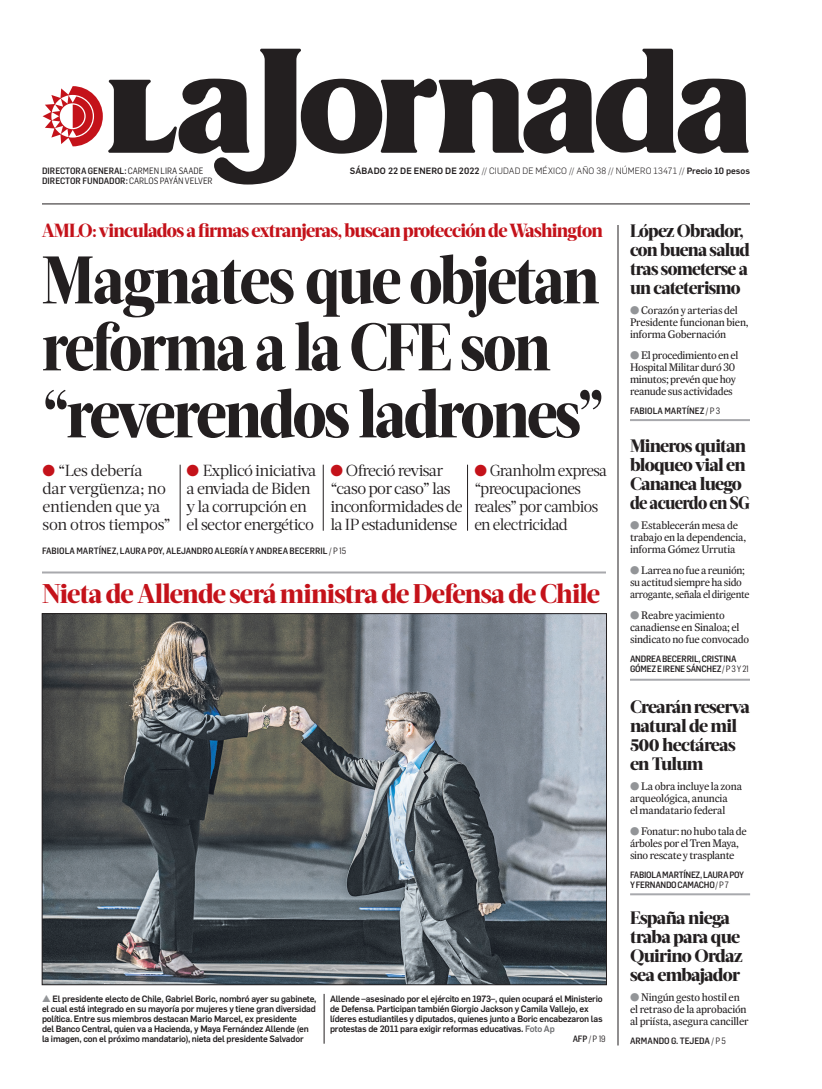
<style>
.page{position:relative;width:822px;height:1089px;background:#fff}
.page>*{position:absolute;margin:0;border:0;box-sizing:border-box;transform-origin:0 0}
.CABEZA_72{font:800 67px/67px "Acta Headline";letter-spacing:-.04em;color:#231f20;scale:.9 1}
.CABEZA_FOTO_24{font:800 27px "Acta Headline";letter-spacing:-.03em;color:#c4121a}
.BALAZO_ROJO_19{font:800 19px "Acta Headline";letter-spacing:-.04em;color:#c4121a;scale:.96 1}
.AVISO_18{font:800 18px/19px "Acta Headline";letter-spacing:-.04em;color:#231f20}
.SUMARIO_17{font:16px/18px "Acta Deck";letter-spacing:-.04em;color:#231f20}
.SUMARIO_17-2{font:16px/18px "Acta Deck";letter-spacing:-.04em;color:#231f20;scale:.96 1}
.SUMARIO_17-3{font:16px/18px "Acta Deck";letter-spacing:-.02em;color:#231f20}
.SUMARIO_9_5{font:11px/12px "Expresso Tx";letter-spacing:-.02em;color:#231f20}
.PIE_DE_FOTO_SIN_PLEC{font:500 9px/10px "Flama";letter-spacing:-.02em;color:#231f20}
.CREDITO_PORTADA{font:500 9px "Flama Semicond";color:#231f20}
.SUMARIO_9_5-2{font:500 9px/10px "Flama Semicond";letter-spacing:-.025em;color:#231f20}
.FECHA_AÑO_NUM_PORTAD{font:300 9px "Flama";letter-spacing:.01em;color:#231f20}
.SUMARIO_9_5-3{font:500 9px "Flama Semicond";color:#231f20}
.PIE_DE_FOTO_SIN_PLEC-2{font:9px "Flama Semicond";color:#231f20}
.s1{font-weight:400}
.s2{font-weight:500}
.s3{color:#c4121a}
.s4{color:#939598}
.s5{color:#6c6d70}
</style>
<div class="page">
<svg style="left:43px;top:49px;width:706px;height:136px"></svg>
<hr style="left:618px;top:225px;width:1px;height:821px;background:#231f20">
<img style="left:44px;top:615px;width:561px;height:368px">
<hr style="left:42px;top:204px;width:708px;height:1px;background:#231f20">
<hr style="left:630px;top:679px;width:120px;height:2px;background:#a8a9ad">
<hr style="left:630px;top:893px;width:120px;height:2px;background:#a8a9ad">
<hr style="left:630px;top:419px;width:120px;height:2px;background:#a8a9ad">
<hr style="left:42px;top:572px;width:564px;height:2px;background:#a8a9ad">
<hr style="left:324px;top:994px;width:1px;height:50px;background:#231f20">
<hr style="left:180px;top:465px;width:1px;height:66px;background:#231f20">
<hr style="left:323px;top:465px;width:1px;height:66px;background:#231f20">
<hr style="left:467px;top:465px;width:1px;height:66px;background:#231f20">
<p class="CREDITO_PORTADA" style="left:42px;top:165px;width:163px">DIRECTORA GENERAL: <span class="s1">CARMEN LIRA SAADE</span></p>
<p class="FECHA_AÑO_NUM_PORTAD" style="left:350px;top:164px;width:402px"><span class="s2">SÁBADO 22 DE ENERO DE 2022</span> // CIUDAD DE MÉXICO // AÑO 38 // NÚMERO 13471 // <span class="s2">Precio 10 pesos</span></p>
<p class="CREDITO_PORTADA" style="left:42px;top:175px;width:172px">DIRECTOR FUNDADOR: <span class="s1">CARLOS PAYÁN VELVER</span></p>
<p class="BALAZO_ROJO_19" style="left:42px;top:219px;width:586px">AMLO: vinculados a firmas extranjeras, buscan protección de Washington</p>
<p class="CABEZA_72" style="left:42px;top:247px;width:627px">Magnates que objetan reforma a la CFE son “reverendos ladrones”</p>
<p class="SUMARIO_17-3" style="left:43px;top:462px;width:130px"><span class="s3">●</span> “Les debería<br>dar vergüenza; no entienden que ya son otros tiempos”</p>
<p class="SUMARIO_17" style="left:187px;top:462px;width:131px"><span class="s3">●</span> Explicó iniciativa a enviada de Biden y la corrupción en el sector energético</p>
<p class="SUMARIO_17" style="left:330px;top:462px;width:134px"><span class="s3">●</span> Ofreció revisar “caso por caso” las inconformidades de la IP estadunidense</p>
<p class="SUMARIO_17-2" style="left:474px;top:462px;width:140px"><span class="s3">●</span> Granholm expresa “preocupaciones reales” por cambios en electricidad</p>
<p class="CREDITO_PORTADA" style="left:42px;top:545px;width:306px">FABIOLA MARTÍNEZ, LAURA POY, ALEJANDRO ALEGRÍA Y ANDREA BECERRIL <span class="s1">/ P 15</span></p>
<p class="CABEZA_FOTO_24" style="left:42px;top:578px;width:560px">Nieta de Allende será ministra de Defensa de Chile</p>
<p class="PIE_DE_FOTO_SIN_PLEC" style="left:42px;top:993px;width:276px"><span class="s4">▲</span> El presidente electo de Chile, Gabriel Boric, nombró ayer su gabinete, el cual está integrado en su mayoría por mujeres y tiene gran diversidad política. Entre sus miembros destacan Mario Marcel, ex presidente<br>del Banco Central, quien va a Hacienda, y Maya Fernández Allende (en la imagen, con el próximo mandatario), nieta del presidente Salvador</p>
<p class="PIE_DE_FOTO_SIN_PLEC" style="left:330px;top:993px;width:274px">Allende –asesinado por el ejército en 1973–, quien ocupará el Ministerio</p>
<p class="PIE_DE_FOTO_SIN_PLEC" style="left:330px;top:1003px;width:260px">de Defensa. Participan también Giorgio Jackson y Camila Vallejo, ex</p>
<p class="PIE_DE_FOTO_SIN_PLEC" style="left:330px;top:1013px;width:274px">líderes estudiantiles y diputados, quienes junto a Boric encabezaron las</p>
<p class="PIE_DE_FOTO_SIN_PLEC" style="left:330px;top:1023px;width:226px">protestas de 2011 para exigir reformas educativas. <span class="s5">Foto Ap</span></p>
<p class="PIE_DE_FOTO_SIN_PLEC-2" style="left:573px;top:1033px;width:34px"><span class="s2">AFP</span> / P 19</p>
<p class="AVISO_18" style="left:630px;top:221px;width:121px">López Obrador, con buena salud tras someterse a un cateterismo</p>
<p class="SUMARIO_9_5" style="left:630px;top:304px;width:120px"><span class="s4">●</span> Corazón y arterias del<br>Presidente funcionan bien, informa Gobernación</p>
<p class="SUMARIO_9_5" style="left:630px;top:349px;width:110px"><span class="s4">●</span> El procedimiento en el<br>Hospital Militar duró 30 minutos; prevén que hoy reanude sus actividades</p>
<p class="SUMARIO_9_5-3" style="left:630px;top:405px;width:92px">FABIOLA MARTÍNEZ <span class="s1">/ P 3</span></p>
<p class="AVISO_18" style="left:630px;top:437px;width:122px">Mineros quitan bloqueo vial en<br>Cananea luego de acuerdo en SG</p>
<p class="SUMARIO_9_5" style="left:630px;top:519px;width:118px"><span class="s4">●</span> Establecerán mesa de trabajo en la dependencia, informa Gómez Urrutia</p>
<p class="SUMARIO_9_5" style="left:630px;top:564px;width:121px"><span class="s4">●</span> Larrea no fue a reunión; su actitud siempre ha sido arrogante, señala el dirigente</p>
<p class="SUMARIO_9_5" style="left:630px;top:609px;width:121px"><span class="s4">●</span> Reabre yacimiento canadiense en Sinaloa; el sindicato no fue convocado</p>
<p class="SUMARIO_9_5-2" style="left:630px;top:654px;width:121px">ANDREA BECERRIL, CRISTINA<br>GÓMEZ E IRENE SÁNCHEZ <span class="s1">/ P 3 Y 21</span></p>
<p class="AVISO_18" style="left:630px;top:698px;width:122px">Crearán reserva natural de mil<br>500 hectáreas en Tulum</p>
<p class="SUMARIO_9_5" style="left:630px;top:781px;width:114px"><span class="s4">●</span> La obra incluye la zona arqueológica, anuncia<br>el mandatario federal</p>
<p class="SUMARIO_9_5" style="left:630px;top:826px;width:118px"><span class="s4">●</span> Fonatur: no hubo tala de árboles por el Tren Maya, sino rescate y trasplante</p>
<p class="SUMARIO_9_5-2" style="left:630px;top:870px;width:116px">FABIOLA MARTÍNEZ, LAURA POY<br>Y FERNANDO CAMACHO <span class="s1">/ P 7</span></p>
<p class="AVISO_18" style="left:630px;top:909px;width:114px">España niega traba para que<br>Quirino Ordaz sea embajador</p>
<p class="SUMARIO_9_5" style="left:630px;top:991px;width:120px"><span class="s4">●</span> Ningún gesto hostil en el retraso de la aprobación al priísta, asegura canciller</p>
<p class="SUMARIO_9_5-3" style="left:630px;top:1035px;width:97px">ARMANDO G. TEJEDA <span class="s1">/ P 5</span></p>
</div>
